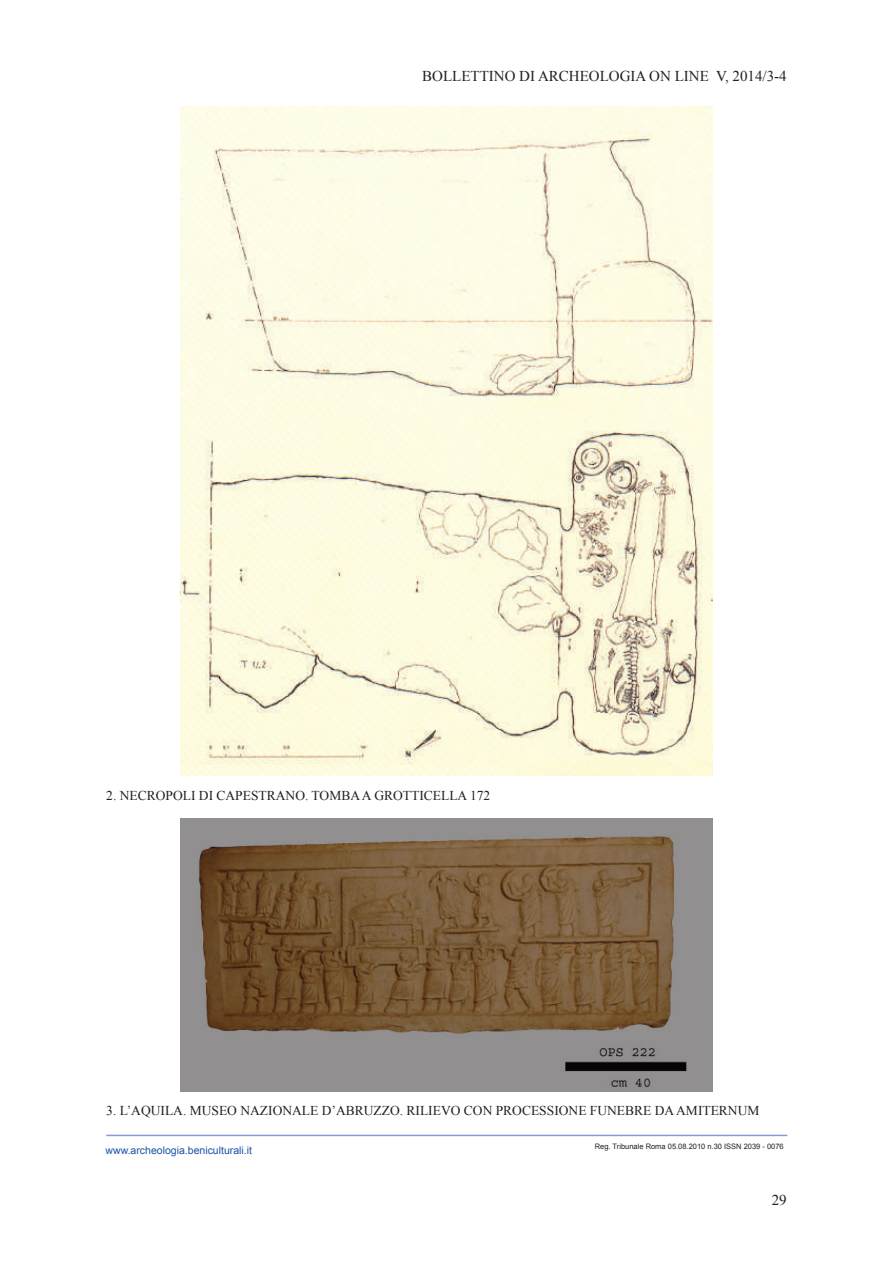
<style>
.page{position:relative;width:893px;height:1263px;background:#fff}
.page>*{position:absolute;margin:0;border:0;box-sizing:border-box;transform-origin:0 0}
.t1{font:15px "Times New Roman";color:#231f20}
.t2{font:13.5px "Times New Roman";color:#231f20}
.t3{font:10.5px "Arial";color:#1c52a4}
.t4{font:7.5px "Arial";color:#231f20}
</style>
<div class="page">
<hr style="left:106px;top:1135px;width:681px;height:1px;background:#8e99cd">
<img style="left:181px;top:106px;width:531px;height:670px">
<img style="left:180px;top:819px;width:532px;height:273px">
<p class="t1" style="left:422px;top:68px;width:366px">BOLLETTINO DI ARCHEOLOGIA ON LINE V, 2014/3-4</p>
<p class="t2" style="left:106px;top:788px;width:385px">2. NECROPOLI DI CAPESTRANO. TOMBAA GROTTICELLA 172</p>
<p class="t2" style="left:106px;top:1103px;width:655px">3. L’AQUILA. MUSEO NAZIONALE D’ABRUZZO. RILIEVO CON PROCESSIONE FUNEBRE DAAMITERNUM</p>
<p class="t3" style="left:106px;top:1145px;width:148px">www.archeologia.beniculturali.it</p>
<p class="t4" style="left:595px;top:1143px;width:190px">Reg. Tribunale Roma 05.08.2010 n.30 ISSN 2039 - 0076</p>
<p class="t1" style="left:772px;top:1192px;width:16px">29</p>
</div>
